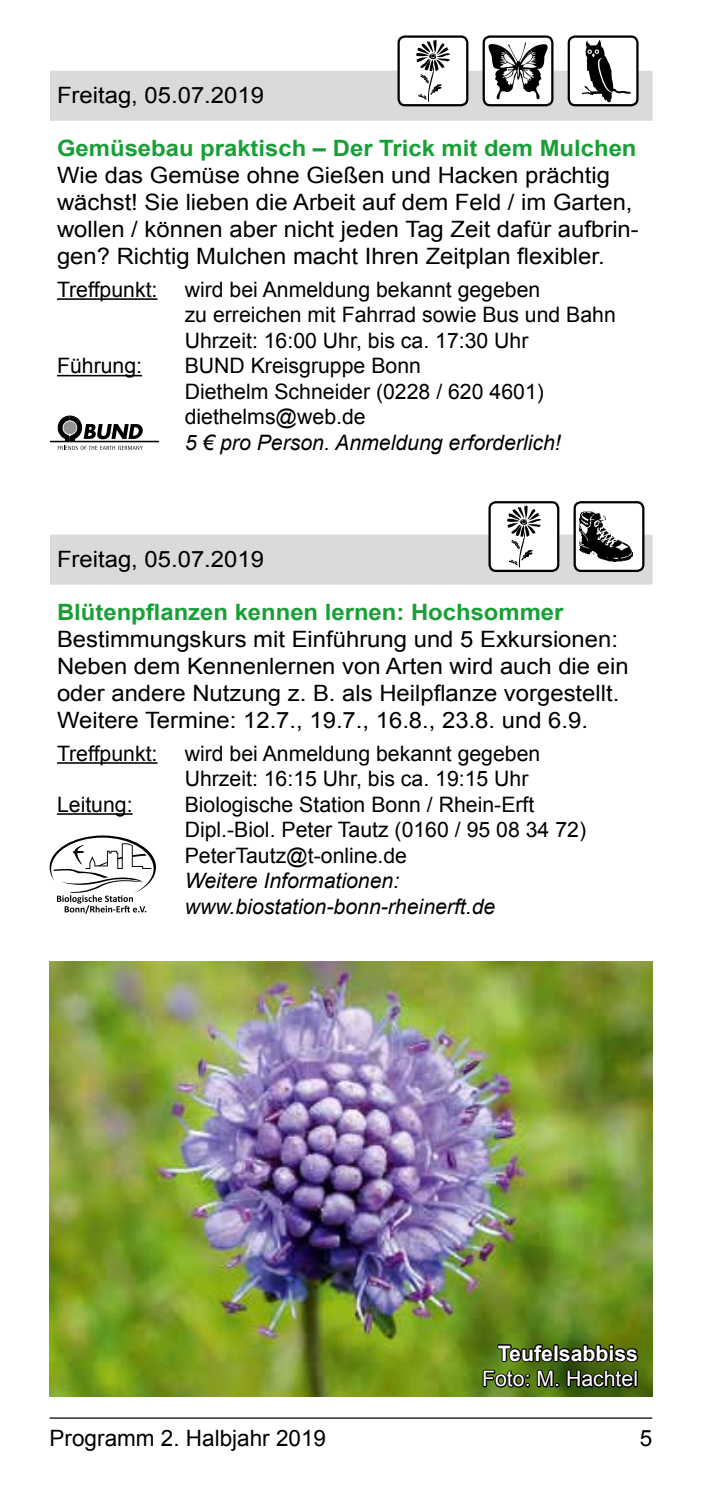
<style>
.page{position:relative;width:709px;height:1489px;background:#fff}
.page>*{position:absolute;margin:0;border:0;box-sizing:border-box;transform-origin:0 0}
.t1{font:22.5px/27px "Arial";color:#000;scale:1.06 1}
.t2{font:700 22.5px "Arial";color:#18a036;scale:1.06 1}
.t3{font:22.5px "Arial";color:#000}
.t4{font:21.25px/25.5px "Arial";color:#000}
.t5{font:italic 21.25px/25.5px "Arial";color:#000}
.t6{font:21.25px "Arial";color:#fff}
.t7{font:700 21.25px "Arial";color:#fff}
</style>
<div class="page">
<hr style="left:50px;top:1417px;width:602px;height:1px;background:#000">
<img style="left:50px;top:961px;width:602px;height:435px">
<div style="left:50px;top:71px;width:602px;height:50px;background:#d9dada"></div>
<hr style="left:57px;top:298px;width:100px;height:2px;background:#000">
<hr style="left:57px;top:375px;width:85px;height:1px;background:#000">
<div style="left:398px;top:37px;width:69px;height:68px;background:#fff;border-radius:6px"></div>
<div style="left:397px;top:35px;width:71px;height:71px;border:2px solid #000;border-radius:6px"></div>
<svg style="left:416px;top:40px;width:34px;height:62px"></svg>
<div style="left:483px;top:37px;width:69px;height:68px;background:#fff;border-radius:6px"></div>
<div style="left:482px;top:35px;width:71px;height:71px;border:2px solid #000;border-radius:6px"></div>
<svg style="left:488px;top:42px;width:59px;height:57px"></svg>
<div style="left:569px;top:37px;width:68px;height:68px;background:#fff;border-radius:6px"></div>
<div style="left:567px;top:35px;width:71px;height:71px;border:2px solid #000;border-radius:6px"></div>
<svg style="left:582px;top:40px;width:49px;height:62px"></svg>
<svg style="left:50px;top:416px;width:109px;height:34px"></svg>
<div style="left:50px;top:534px;width:602px;height:50px;background:#d9dada"></div>
<hr style="left:57px;top:762px;width:100px;height:1px;background:#000">
<hr style="left:57px;top:813px;width:76px;height:1px;background:#000">
<div style="left:489px;top:502px;width:69px;height:69px;background:#fff;border-radius:6px"></div>
<div style="left:488px;top:501px;width:71px;height:71px;border:2px solid #000;border-radius:6px"></div>
<svg style="left:507px;top:505px;width:34px;height:63px"></svg>
<div style="left:574px;top:502px;width:69px;height:69px;background:#fff;border-radius:6px"></div>
<div style="left:573px;top:501px;width:71px;height:71px;border:2px solid #000;border-radius:6px"></div>
<img style="left:579px;top:512px;width:53px;height:49px">
<svg style="left:50px;top:835px;width:106px;height:78px"></svg>
<svg style="left:481px;top:1342px;width:159px;height:50px;background:#2d410b"></svg>
<div style="left:633px;top:1369px;width:5px;height:18px;border:2px solid #000"></div>
<p class="t1" style="left:57px;top:82px;width:197px">Freitag, 05.07.2019</p>
<p class="t2" style="left:57px;top:133px;width:548px">Gemüsebau praktisch – Der Trick mit dem Mulchen</p>
<p class="t1" style="left:57px;top:162px;width:550px">Wie das Gemüse ohne Gießen und Hacken prächtig wächst! Sie lieben die Arbeit auf dem Feld / im Garten, wollen / können aber nicht jeden Tag Zeit dafür aufbrin&shy;gen? Richtig Mulchen macht Ihren Zeitplan flexibler.</p>
<p class="t4" style="left:57px;top:277px;width:102px">Treffpunkt:</p>
<p class="t4" style="left:185px;top:277px;width:433px">wird bei Anmeldung bekannt gegeben<br>zu erreichen mit Fahrrad sowie Bus und Bahn<br>Uhrzeit: 16:00 Uhr, bis ca. 17:30 Uhr</p>
<p class="t4" style="left:57px;top:353px;width:87px">Führung:</p>
<p class="t4" style="left:185px;top:353px;width:361px">BUND Kreisgruppe Bonn<br>Diethelm Schneider (0228 / 620 4601) diethelms@web.de</p>
<p class="t5" style="left:185px;top:430px;width:377px">5 € pro Person. Anmeldung erforderlich!</p>
<p class="t1" style="left:57px;top:546px;width:197px">Freitag, 05.07.2019</p>
<p class="t2" style="left:57px;top:596px;width:479px">Blütenpflanzen kennen lernen: Hochsommer</p>
<p class="t1" style="left:57px;top:625px;width:541px">Bestimmungskurs mit Einführung und 5 Exkursionen:<br>Neben dem Kennenlernen von Arten wird auch die ein oder andere Nutzung z. B. als Heilpflanze vorgestellt.<br>Weitere Termine: 12.7., 19.7., 16.8., 23.8. und 6.9.</p>
<p class="t4" style="left:57px;top:740px;width:102px">Treffpunkt:</p>
<p class="t4" style="left:185px;top:740px;width:357px">wird bei Anmeldung bekannt gegeben<br>Uhrzeit: 16:15 Uhr, bis ca. 19:15 Uhr</p>
<p class="t4" style="left:57px;top:791px;width:77px">Leitung:</p>
<p class="t4" style="left:185px;top:791px;width:403px">Biologische Station Bonn / Rhein-Erft<br>Dipl.-Biol. Peter Tautz (0160 / 95 08 34 72)<br>PeterTautz@t-online.de</p>
<p class="t5" style="left:185px;top:868px;width:312px">Weitere Informationen: www.biostation-bonn-rheinerft.de</p>
<p class="t7" style="left:498px;top:1338px;width:142px">Teufelsabbiss</p>
<p class="t6" style="left:482px;top:1364px;width:157px">Foto: M. Hachtel</p>
<p class="t3" style="left:50px;top:1423px;width:278px">Programm 2. Halbjahr 2019</p>
<p class="t3" style="left:639px;top:1423px;width:14px">5</p>
</div>
